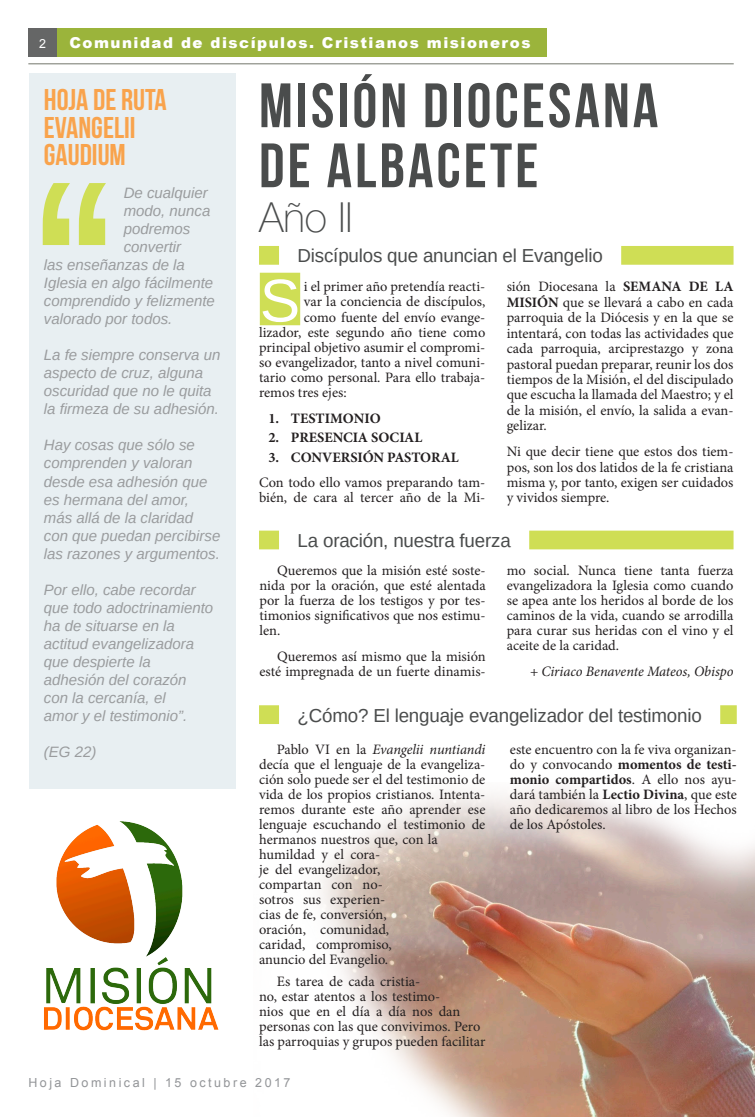
<style>
.page{position:relative;width:755px;height:1117px;background:#fff}
.page>*{position:absolute;margin:0;border:0;box-sizing:border-box;transform-origin:0 0}
.Heading_Master{font:62.5px/60px "Bebas Neue";letter-spacing:.05em;color:#4a4c4c}
.t1{font:60.5px "Arimo";color:#fff}
.Heading_Master-2{font:100 41.25px "Helvetica Neue";color:#4a4c4c}
.Quote_1{font:30px/27.5px "Bebas Neue";color:#f9a34c}
.Subheading_with_line{font:18.75px "Arimo";letter-spacing:-.01em;color:#4a4c4c}
.Quote_1-2{font:italic 15px/18px "Arimo";color:#9a9c9e}
.Section_heading_head{font:900 15px "Arial";letter-spacing:.1em;color:#fff}
.t2{font:14.38px/15px "Minion Pro";color:#231f20;text-align:justify}
.t3{font:700 14.38px "Minion Pro";color:#231f20}
.t4{font:italic 14.38px "Minion Pro";letter-spacing:-.005em;color:#231f20}
.Footer_Master_page{font:12.5px "Arial";letter-spacing:.2em;color:#939598}
.Page_numbers_header{font:12.5px "Arial";color:#fff}
.s1{font-weight:700}
.s2{font-style:italic}
</style>
<div class="page">
<div style="left:29px;top:73px;width:206px;height:715px;background:#e8eff2"></div>
<svg style="left:43px;top:183px;width:63px;height:62px"></svg>
<div style="left:260px;top:273px;width:40px;height:52px;background:#cfde55"></div>
<div style="left:259px;top:530px;width:20px;height:19px;background:#cfde55"></div>
<div style="left:529px;top:530px;width:204px;height:19px;background:#cfde55"></div>
<img style="left:44px;top:821px;width:175px;height:210px">
<div style="left:259px;top:705px;width:20px;height:18px;background:#cfde55"></div>
<div style="left:720px;top:705px;width:17px;height:18px;background:#cfde55"></div>
<div style="left:259px;top:246px;width:20px;height:19px;background:#cfde55"></div>
<div style="left:621px;top:246px;width:112px;height:19px;background:#cfde55"></div>
<img style="left:321px;top:787px;width:434px;height:329px">
<div style="left:28px;top:28px;width:29px;height:29px;background:#656666"></div>
<div style="left:57px;top:28px;width:489px;height:29px;background:#9bb43b"></div>
<hr style="left:28px;top:63px;width:705px;height:1px;background:#73776c">
<p class="Page_numbers_header" style="left:39px;top:36px;width:8px">2</p>
<p class="Section_heading_head" style="left:69px;top:32px;width:463px">Comunidad de discípulos. Cristianos misioneros</p>
<p class="Quote_1" style="left:44px;top:86px;width:124px">HOJA DE RUTA<br>EVANGELII<br>GAUDIUM</p>
<p class="Quote_1-2" style="left:124px;top:184px;width:86px">De cualquier</p>
<p class="Quote_1-2" style="left:124px;top:202px;width:88px">modo, nunca</p>
<p class="Quote_1-2" style="left:124px;top:220px;width:68px">podremos</p>
<p class="Quote_1-2" style="left:124px;top:238px;width:59px">convertir</p>
<p class="Quote_1-2" style="left:44px;top:256px;width:142px">las enseñanzas de la</p>
<p class="Quote_1-2" style="left:44px;top:274px;width:171px">Iglesia en algo fácilmente</p>
<p class="Quote_1-2" style="left:44px;top:292px;width:172px">comprendido y felizmente</p>
<p class="Quote_1-2" style="left:44px;top:310px;width:130px">valorado por todos.</p>
<p class="Quote_1-2" style="left:44px;top:346px;width:178px">La fe siempre conserva un aspecto de cruz, alguna oscuridad que no le quita la firmeza de su adhesión.</p>
<p class="Quote_1-2" style="left:44px;top:436px;width:178px">Hay cosas que sólo se comprenden y valoran desde esa adhesión que es hermana del amor, más allá de la claridad con que puedan percibirse las razones y argumentos.</p>
<p class="Quote_1-2" style="left:44px;top:580px;width:171px">Por ello, cabe recordar que todo adoctrinamiento ha de situarse en la actitud evangelizadora que despierte la adhesión del corazón con la cercanía, el<br>amor y el testimonio”.</p>
<p class="Quote_1-2" style="left:44px;top:742px;width:54px">(EG 22)</p>
<p class="Heading_Master" style="left:259px;top:75px;width:401px">MISIÓN DIOCESANA<br>DE ALBACETE</p>
<p class="Heading_Master-2" style="left:259px;top:186px;width:95px">Año II</p>
<p class="Subheading_with_line" style="left:297px;top:244px;width:307px">Discípulos que anuncian el Evangelio</p>
<p class="t1" style="left:260px;top:262px;width:42px">S</p>
<p class="t2" style="left:304px;top:279px;width:183px">i el primer año pretendía reacti-</p>
<p class="t2" style="left:507px;top:279px;width:228px;line-height:15.4px">sión Diocesana la <span class="s1">SEMANA DE LA MISIÓN</span> que se llevará a cabo en cada parroquia de la Diócesis y en la que se intentará, con todas las actividades que cada parroquia, arciprestazgo y zona pastoral puedan preparar, reunir los dos tiempos de la Misión, el del discipulado que escucha la llamada del Maestro; y el de la misión, el envío, la salida a evan&shy;gelizar.</p>
<p class="t2" style="left:507px;top:444px;width:228px;line-height:15.4px">Ni que decir tiene que estos dos tiem&shy;pos, son los dos latidos de la fe cristiana misma y, por tanto, exigen ser cuidados y vividos siempre.</p>
<p class="Subheading_with_line" style="left:297px;top:528px;width:215px">La oración, nuestra fuerza</p>
<p class="t2" style="left:259px;top:563px;width:228px;text-indent:18px">Queremos que la misión esté soste&shy;nida por la oración, que esté alentada por la fuerza de los testigos y por tes&shy;timonios significativos que nos estimu&shy;len.</p>
<p class="t2" style="left:259px;top:649px;width:228px;text-align:right">Queremos así mismo que la misión esté impregnada de un fuerte dinamis-</p>
<p class="t2" style="left:304px;top:294px;width:183px">var la conciencia de discípulos,</p>
<p class="t2" style="left:304px;top:309px;width:183px">como fuente del envío evange-</p>
<p class="t2" style="left:259px;top:324px;width:228px">lizador, este segundo año tiene como</p>
<p class="t2" style="left:259px;top:339px;width:228px">principal objetivo asumir el compromi-</p>
<p class="t2" style="left:259px;top:354px;width:228px">so evangelizador, tanto a nivel comuni-</p>
<p class="t2" style="left:259px;top:369px;width:228px">tario como personal. Para ello trabaja-</p>
<p class="t2" style="left:259px;top:384px;width:89px">remos tres ejes:</p>
<p class="t3" style="left:268px;top:408px;width:114px">1. TESTIMONIO</p>
<p class="t3" style="left:268px;top:427px;width:155px">2. PRESENCIA SOCIAL</p>
<p class="t3" style="left:268px;top:447px;width:192px">3. CONVERSIÓN PASTORAL</p>
<p class="t2" style="left:259px;top:475px;width:228px">Con todo ello vamos preparando tam&shy;bién, de cara al tercer año de la Mi-</p>
<p class="t2" style="left:507px;top:563px;width:228px">mo social. Nunca tiene tanta fuerza evangelizadora la Iglesia como cuando se apea ante los heridos al borde de los caminos de la vida, cuando se arrodilla para curar sus heridas con el vino y el aceite de la caridad.</p>
<p class="t4" style="left:530px;top:661px;width:205px">+ Ciriaco Benavente Mateos, Obispo</p>
<p class="Subheading_with_line" style="left:297px;top:703px;width:406px">¿Cómo? El lenguaje evangelizador del testimonio</p>
<p class="t2" style="left:259px;top:741px;width:228px;text-align:left;text-indent:18px">Pablo VI en la <span class="s2">Evangelii nuntiandi </span>decía que el lenguaje de la evangeliza&shy;ción solo puede ser el del testimonio de vida de los propios cristianos. Intenta&shy;remos durante este año aprender ese lenguaje escuchando el testimonio de hermanos nuestros que, con la humildad y el cora-<br>je del evangelizador,<br>compartan con no-<br>sotros sus experien-<br>cias de fe, conversión,<br>oración, comunidad,<br>caridad, compromiso,<br>anuncio del Evangelio.</p>
<p class="t2" style="left:259px;top:974px;width:228px;text-align:left;text-indent:18px">Es tarea de cada cristia-<br>no, estar atentos a los testimo-<br>nios que en el día a día nos dan personas con las que convivimos. Pero las parroquias y grupos pueden facilitar</p>
<p class="t2" style="left:510px;top:741px;width:228px">este encuentro con la fe viva organizan&shy;do y convocando <span class="s1">momentos de testi&shy;monio compartidos</span>. A ello nos ayu&shy;dará también la <span class="s1">Lectio Divina</span>, que este año dedicaremos al libro de los Hechos de los Apóstoles.</p>
<p class="Footer_Master_page" style="left:28px;top:1074px;width:264px">Hoja Dominical | 15 octubre 2017</p>
</div>
